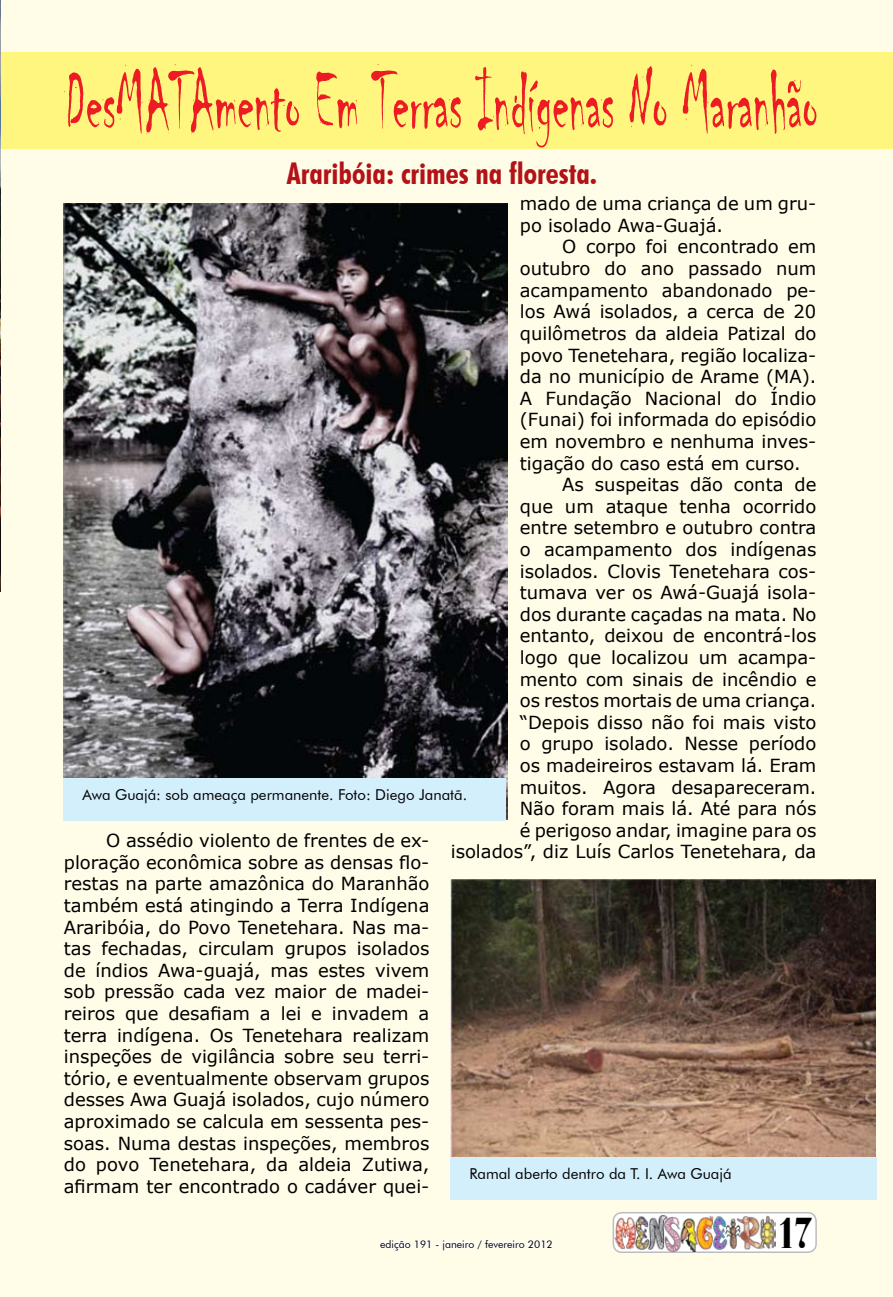
<style>
.page{position:relative;width:893px;height:1297px;background:#fffde8}
.page>*{position:absolute;margin:0;border:0;box-sizing:border-box;transform-origin:0 0}
.t1{font:900 condensed 45px "Bauer Bodoni BT";color:#000;scale:.8 1}
.t2{font:700 condensed 30px "Futura BT";color:#b31217}
.t3{font:18px/21.6px "Verdana";color:#000;text-align:justify}
.t4{font:15px "Futura BT";color:#000}
.t5{font:10.5px "Futura BT";color:#000}
</style>
<div class="page">
<div style="left:1px;top:52px;width:892px;height:97px;background:#fff67f"></div>
<svg style="left:64px;top:64px;width:752px;height:83px"></svg>
<img style="left:64px;top:203px;width:443px;height:616px">
<div style="left:64px;top:778px;width:442px;height:42px;background:#d4effc"></div>
<img style="left:451px;top:879px;width:425px;height:278px">
<div style="left:451px;top:1157px;width:426px;height:42px;background:#d4effc"></div>
<img style="left:0;top:0;width:1px;height:591px">
<div style="left:613px;top:1213px;width:203px;height:39px;background:#fff;border-radius:9px"></div>
<div style="left:613px;top:1212px;width:204px;height:41px;border:2px solid #bcbdc0;border-radius:9px"></div>
<img style="left:614px;top:1215px;width:161px;height:36px">
<svg style="left:380px;top:1239px;width:173px;height:12px"></svg>
<h2 class="t2" style="left:287px;top:155px;width:311px">Araribóia: crimes na floresta.</h2>
<p class="t3" style="left:520px;top:193px;width:298px">mado de uma criança de um gru&shy;po isolado Awa-Guajá.</p>
<p class="t3" style="left:562px;top:236px;width:256px">O corpo foi encontrado em</p>
<p class="t3" style="left:520px;top:258px;width:298px">outubro do ano passado num</p>
<p class="t3" style="left:520px;top:279px;width:298px">acampamento abandonado pe-</p>
<p class="t3" style="left:520px;top:301px;width:298px">los Awá isolados, a cerca de 20</p>
<p class="t3" style="left:520px;top:322px;width:298px">quilômetros da aldeia Patizal do</p>
<p class="t3" style="left:520px;top:344px;width:298px">povo Tenetehara, região localiza-</p>
<p class="t3" style="left:520px;top:366px;width:298px">da no município de Arame (MA).</p>
<p class="t3" style="left:520px;top:387px;width:298px">A Fundação Nacional do Índio</p>
<p class="t3" style="left:520px;top:409px;width:298px">(Funai) foi informada do episódio</p>
<p class="t3" style="left:520px;top:430px;width:298px">em novembro e nenhuma inves-</p>
<p class="t3" style="left:520px;top:452px;width:282px">tigação do caso está em curso.</p>
<p class="t3" style="left:562px;top:474px;width:256px">As suspeitas dão conta de</p>
<p class="t3" style="left:520px;top:495px;width:298px">que um ataque tenha ocorrido</p>
<p class="t3" style="left:520px;top:517px;width:298px">entre setembro e outubro contra</p>
<p class="t3" style="left:520px;top:538px;width:298px">o acampamento dos indígenas</p>
<p class="t3" style="left:520px;top:560px;width:298px">isolados. Clovis Tenetehara cos-</p>
<p class="t3" style="left:520px;top:582px;width:298px">tumava ver os Awá-Guajá isola-</p>
<p class="t3" style="left:520px;top:603px;width:298px">dos durante caçadas na mata. No</p>
<p class="t3" style="left:520px;top:625px;width:298px">entanto, deixou de encontrá-los</p>
<p class="t3" style="left:520px;top:646px;width:298px">logo que localizou um acampa-</p>
<p class="t3" style="left:520px;top:668px;width:298px">mento com sinais de incêndio e</p>
<p class="t3" style="left:520px;top:690px;width:298px">os restos mortais de uma criança.</p>
<p class="t3" style="left:520px;top:711px;width:298px">“Depois disso não foi mais visto</p>
<p class="t3" style="left:520px;top:733px;width:298px">o grupo isolado. Nesse período</p>
<p class="t3" style="left:520px;top:754px;width:298px">os madeireiros estavam lá. Eram</p>
<p class="t3" style="left:520px;top:776px;width:298px">muitos. Agora desapareceram.</p>
<p class="t3" style="left:520px;top:798px;width:298px">Não foram mais lá. Até para nós</p>
<p class="t3" style="left:520px;top:819px;width:298px">é perigoso andar, imagine para os</p>
<p class="t3" style="left:451px;top:841px;width:367px">isolados”, diz Luís Carlos Tenetehara, da</p>
<p class="t4" style="left:82px;top:785px;width:386px">Awa Guajá: sob ameaça permanente. Foto: Diego Janatã.</p>
<p class="t3" style="left:64px;top:830px;width:367px;text-indent:43px">O assédio violento de frentes de ex&shy;ploração econômica sobre as densas flo&shy;restas na parte amazônica do Maranhão também está atingindo a Terra Indígena Araribóia, do Povo Tenetehara. Nas ma&shy;tas fechadas, circulam grupos isolados de índios Awa-guajá, mas estes vivem sob pressão cada vez maior de madei&shy;reiros que desafiam a lei e invadem a terra indígena. Os Tenetehara realizam inspeções de vigilância sobre seu terri&shy;tório, e eventualmente observam grupos desses Awa Guajá isolados, cujo número aproximado se calcula em sessenta pes&shy;soas. Numa destas inspeções, membros do povo Tenetehara, da aldeia Zutiwa, afirmam ter encontrado o cadáver quei-</p>
<p class="t4" style="left:469px;top:1164px;width:264px">Ramal aberto dentro da T. I. Awa Guajá</p>
<p class="t5" style="left:380px;top:1237px;width:174px">edição 191 - janeiro / fevereiro 2012</p>
<h1 class="t1" style="left:778px;top:1204px;width:43px">17</h1>
</div>
